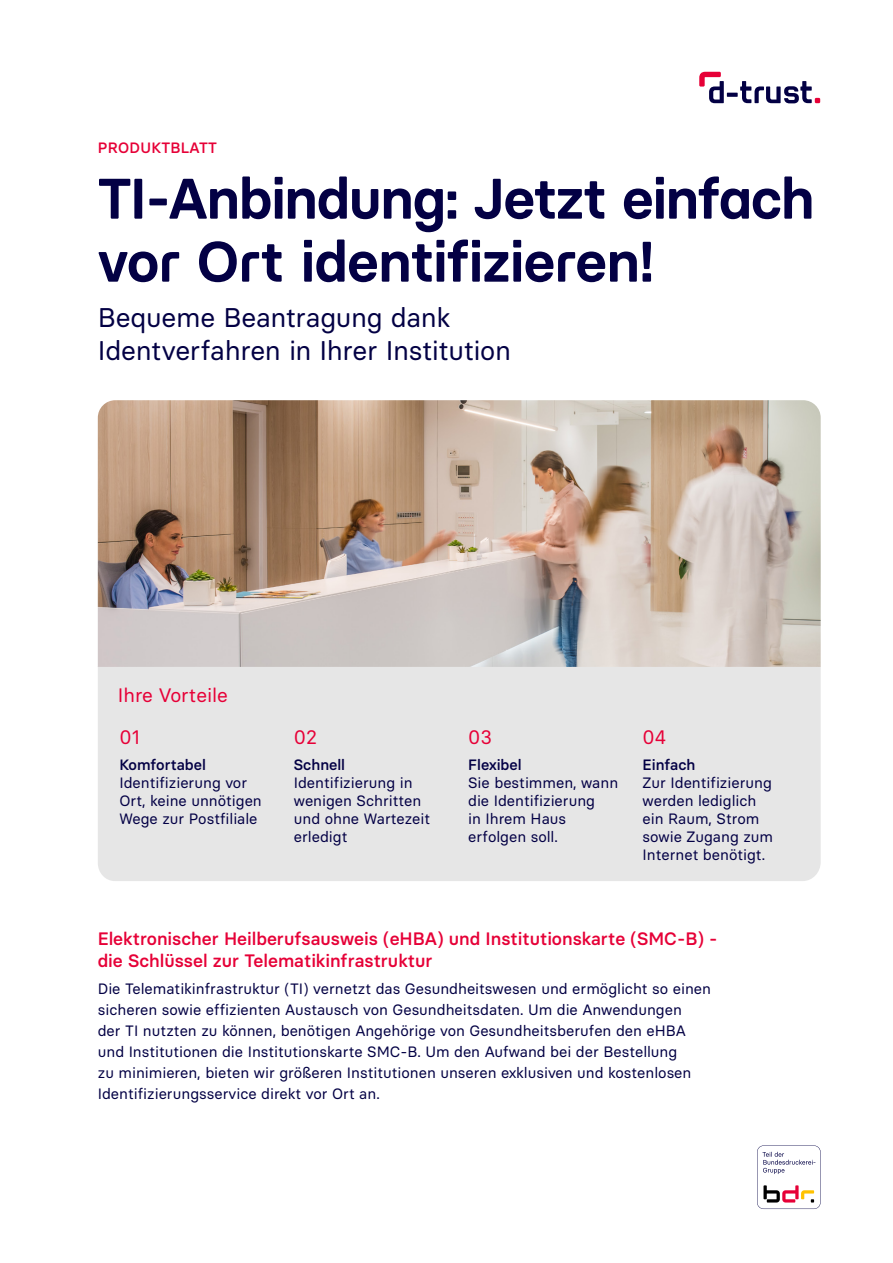
<style>
.page{position:relative;width:893px;height:1263px;background:#fff}
.page>*{position:absolute;margin:0;border:0;box-sizing:border-box;transform-origin:0 0}
.P-Titel{font:600 57px/63px "bdr Headline";letter-spacing:-.02em;color:#030044}
.P-Headline_18pt{font:27px/33px "bdr Text";letter-spacing:-.015em;color:#030044}
.H1-IhreVorteile{font:19.5px "bdr Text";color:#e60037}
.H2-IhreVorteile_Aufzählung{font:19.5px "bdr Text";color:#e60037}
.H1-Headline_12pt{font:500 18px/22.5px "bdr Text";color:#e60037}
.P-Copy_10pt{font:15px/21px "bdr Text";color:#030044}
.Vorteile___Fließtext{font:15px/18px "bdr Text";color:#030045}
.H2-IhreVorteile_Aufzählung-2{font:500 15px "bdr Text";color:#030044}
.H2-IhreVorteile_Aufzählung-3{font:500 15px "bdr Text";color:#030045}
.P-DokumentArt{font:500 15px "bdr Text";letter-spacing:.02em;color:#e60037}
</style>
<div class="page">
<div style="left:98px;top:667px;width:723px;height:214px;background:#e6e6e6"></div>
<img style="left:98px;top:400px;width:723px;height:267px">
<svg style="left:757px;top:1145px;width:64px;height:64px"></svg>
<svg style="left:699px;top:72px;width:121px;height:31px"></svg>
<p class="P-DokumentArt" style="left:98px;top:138px;width:121px">PRODUKTBLATT</p>
<p class="P-Titel" style="left:98px;top:166px;width:718px">TI-Anbindung: Jetzt einfach vor Ort identifizieren!</p>
<p class="P-Headline_18pt" style="left:98px;top:300px;width:415px">Bequeme Beantragung dank<br>Identverfahren in Ihrer Institution</p>
<h1 class="H1-IhreVorteile" style="left:118px;top:683px;width:112px">Ihre Vorteile</h1>
<h2 class="H2-IhreVorteile_Aufzählung" style="left:119px;top:724px;width:22px">01</h2>
<h2 class="H2-IhreVorteile_Aufzählung-2" style="left:119px;top:755px;width:88px">Komfortabel</h2>
<p class="Vorteile___Fließtext" style="left:119px;top:774px;width:144px">Identifizierung vor<br>Ort, keine unnötigen<br>Wege zur Postfiliale</p>
<h2 class="H2-IhreVorteile_Aufzählung" style="left:294px;top:724px;width:25px">02</h2>
<h2 class="H2-IhreVorteile_Aufzählung-2" style="left:294px;top:755px;width:53px">Schnell</h2>
<p class="Vorteile___Fließtext" style="left:294px;top:774px;width:138px">Identifizierung in wenigen Schritten und ohne Wartezeit erledigt</p>
<h2 class="H2-IhreVorteile_Aufzählung" style="left:468px;top:724px;width:25px">03</h2>
<h2 class="H2-IhreVorteile_Aufzählung-3" style="left:468px;top:755px;width:55px">Flexibel</h2>
<p class="Vorteile___Fließtext" style="left:468px;top:774px;width:152px">Sie bestimmen, wann die Identifizierung<br>in Ihrem Haus erfolgen soll.</p>
<h2 class="H2-IhreVorteile_Aufzählung" style="left:642px;top:724px;width:25px">04</h2>
<h2 class="H2-IhreVorteile_Aufzählung-3" style="left:642px;top:755px;width:54px">Einfach</h2>
<p class="Vorteile___Fließtext" style="left:642px;top:774px;width:132px">Zur Identifizierung werden lediglich ein Raum, Strom sowie Zugang zum<br>Internet benötigt.</p>
<h1 class="H1-Headline_12pt" style="left:98px;top:927px;width:621px">Elektronischer Heilberufsausweis (eHBA) und Institutionskarte (SMC-B) - die Schlüssel zur Telematikinfrastruktur</h1>
<p class="P-Copy_10pt" style="left:98px;top:978px;width:615px">Die Telematikinfrastruktur (TI) vernetzt das Gesundheitswesen und ermöglicht so einen sicheren sowie effizienten Austausch von Gesundheitsdaten. Um die Anwendungen<br>der TI nutzten zu können, benötigen Angehörige von Gesundheitsberufen den eHBA und Institutionen die Institutionskarte SMC-B. Um den Aufwand bei der Bestellung<br>zu minimieren, bieten wir größeren Institutionen unseren exklusiven und kostenlosen Identifizierungsservice direkt vor Ort an.</p>
</div>
